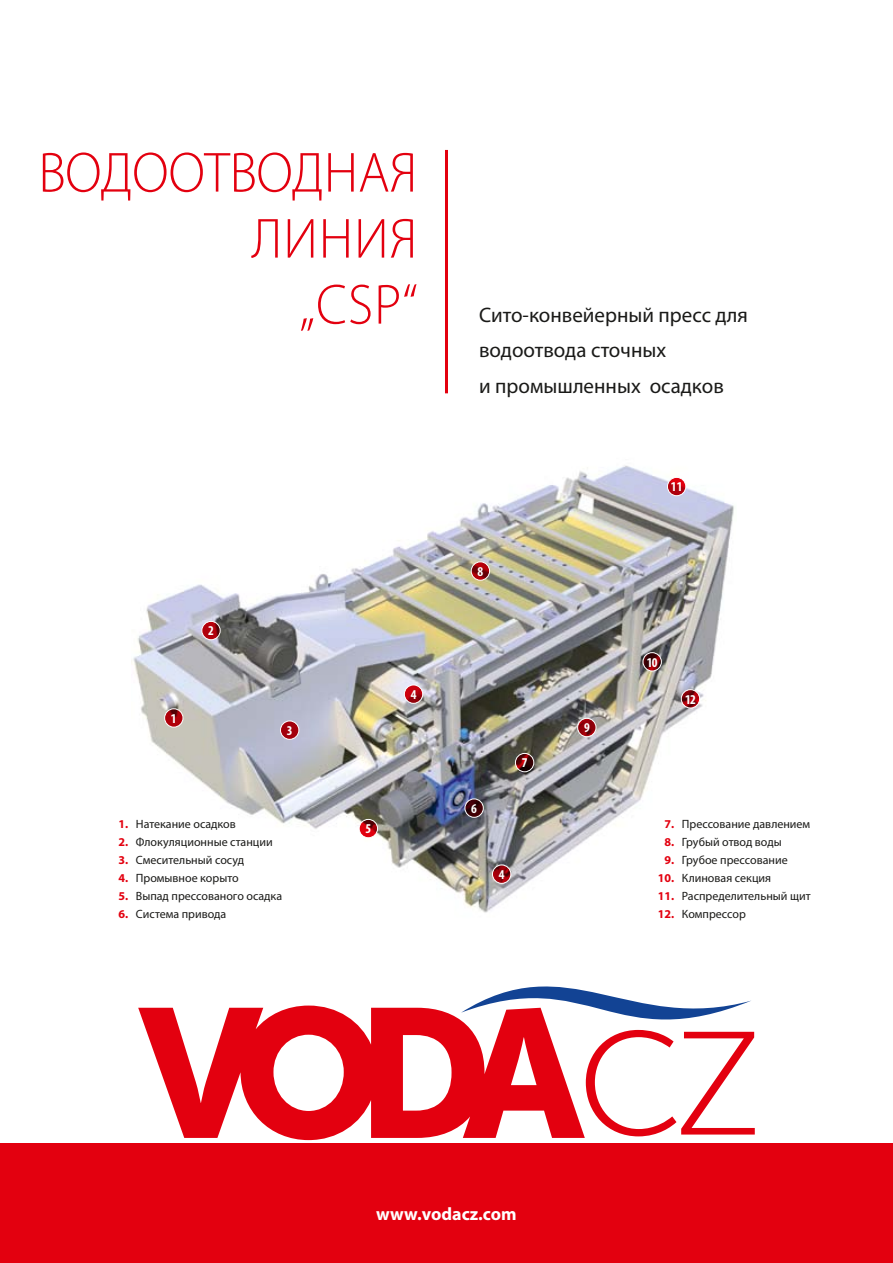
<style>
.page{position:relative;width:893px;height:1263px;background:#fff}
.page>*{position:absolute;margin:0;border:0;box-sizing:border-box;transform-origin:0 0}
.t1{font:300 57px/66px "Myriad Pro";color:#e3000f;text-align:right;scale:.95 1}
.t2{font:21px/35.8px "Myriad Pro";color:#1a1a18}
.t3{font:700 18px "Myriad Pro";color:#fff}
.t4{font:700 condensed 13.5px "Myriad Pro";color:#fff}
.t5{font:12px "Myriad Pro";color:#1a1a18}
.s1{font-weight:700;color:#e3000f}
</style>
<div class="page">
<div style="left:0;top:1144px;width:893px;height:119px;background:#e3000f"></div>
<svg style="left:138px;top:1005px;width:447px;height:135px;fill:#e3000f"></svg>
<svg style="left:461px;top:986px;width:294px;height:150px"></svg>
<hr style="left:445px;top:150px;width:3px;height:243px;background:#e3000f">
<img style="left:133px;top:465px;width:601px;height:448px">
<svg style="left:202px;top:621px;width:18px;height:19px"></svg>
<div style="left:201px;top:621px;width:20px;height:19px;border:1px solid #fff;border-radius:50%"></div>
<svg style="left:280px;top:721px;width:19px;height:18px"></svg>
<div style="left:280px;top:720px;width:19px;height:20px;border:1px solid #fff;border-radius:50%"></div>
<svg style="left:471px;top:562px;width:19px;height:18px"></svg>
<div style="left:471px;top:561px;width:19px;height:20px;border:1px solid #fff;border-radius:50%"></div>
<svg style="left:643px;top:653px;width:18px;height:18px"></svg>
<div style="left:643px;top:652px;width:19px;height:19px;border:1px solid #fff;border-radius:50%"></div>
<svg style="left:667px;top:477px;width:19px;height:19px"></svg>
<div style="left:667px;top:477px;width:19px;height:19px;border:1px solid #fff;border-radius:50%"></div>
<svg style="left:359px;top:819px;width:19px;height:19px"></svg>
<div style="left:359px;top:819px;width:19px;height:19px;border:1px solid #fff;border-radius:50%"></div>
<svg style="left:404px;top:685px;width:19px;height:18px"></svg>
<div style="left:404px;top:684px;width:19px;height:20px;border:1px solid #fff;border-radius:50%"></div>
<svg style="left:492px;top:865px;width:19px;height:18px"></svg>
<div style="left:492px;top:864px;width:19px;height:20px;border:1px solid #fff;border-radius:50%"></div>
<svg style="left:465px;top:799px;width:18px;height:18px"></svg>
<div style="left:465px;top:798px;width:19px;height:20px;border:1px solid #fff;border-radius:50%"></div>
<svg style="left:515px;top:753px;width:19px;height:19px"></svg>
<div style="left:515px;top:753px;width:19px;height:19px;border:1px solid #fff;border-radius:50%"></div>
<svg style="left:578px;top:718px;width:18px;height:19px"></svg>
<div style="left:577px;top:718px;width:19px;height:19px;border:1px solid #fff;border-radius:50%"></div>
<svg style="left:681px;top:690px;width:19px;height:18px"></svg>
<div style="left:681px;top:689px;width:19px;height:19px;border:1px solid #fff;border-radius:50%"></div>
<svg style="left:165px;top:709px;width:18px;height:18px"></svg>
<div style="left:164px;top:708px;width:19px;height:19px;border:1px solid #fff;border-radius:50%"></div>
<h1 class="t1" style="left:38px;top:139px;width:401px">ВОДООТВОДНАЯ<br>ЛИНИЯ<br>„CSP“</h1>
<p class="t4" style="left:171px;top:710px;width:7px">1</p>
<p class="t4" style="left:208px;top:622px;width:7px">2</p>
<p class="t4" style="left:287px;top:722px;width:7px">3</p>
<p class="t5" style="left:119px;top:817px;width:119px"><span class="s1">1.</span> Натекание осадков</p>
<p class="t5" style="left:119px;top:835px;width:156px"><span class="s1">2.</span> Флокуляционные станции</p>
<p class="t5" style="left:119px;top:853px;width:127px"><span class="s1">3.</span> Смесительный сосуд</p>
<p class="t5" style="left:119px;top:871px;width:122px"><span class="s1">4.</span> Промывное корыто</p>
<p class="t5" style="left:119px;top:889px;width:165px"><span class="s1">5.</span> Выпад прессованого осадка</p>
<p class="t5" style="left:119px;top:907px;width:109px"><span class="s1">6.</span> Система привода</p>
<p class="t4" style="left:411px;top:686px;width:7px">4</p>
<p class="t4" style="left:366px;top:820px;width:7px">5</p>
<h2 class="t2" style="left:479px;top:296px;width:270px">Сито-конвейерный пресс для водоотвода сточных<br>и промышленных осадков</h2>
<p class="t4" style="left:478px;top:563px;width:7px">8</p>
<p class="t4" style="left:471px;top:800px;width:7px">6</p>
<p class="t4" style="left:522px;top:754px;width:7px">7</p>
<p class="t4" style="left:499px;top:866px;width:7px">4</p>
<p class="t4" style="left:584px;top:719px;width:7px">9</p>
<p class="t4" style="left:671px;top:478px;width:13px">11</p>
<p class="t4" style="left:647px;top:654px;width:12px">10</p>
<p class="t4" style="left:685px;top:691px;width:12px">12</p>
<p class="t5" style="left:665px;top:817px;width:147px"><span class="s1">7.</span> Прессование давлением</p>
<p class="t5" style="left:665px;top:835px;width:119px"><span class="s1">8.</span> Грубый отвод воды</p>
<p class="t5" style="left:665px;top:853px;width:125px"><span class="s1">9.</span> Грубое прессование</p>
<p class="t5" style="left:658px;top:871px;width:115px"><span class="s1">10.</span> Клиновая секция</p>
<p class="t5" style="left:658px;top:889px;width:154px"><span class="s1">11.</span> Распределительный щит</p>
<p class="t5" style="left:658px;top:907px;width:90px"><span class="s1">12.</span> Компрессор</p>
<h3 class="t3" style="left:376px;top:1203px;width:142px">www.vodacz.com</h3>
</div>
